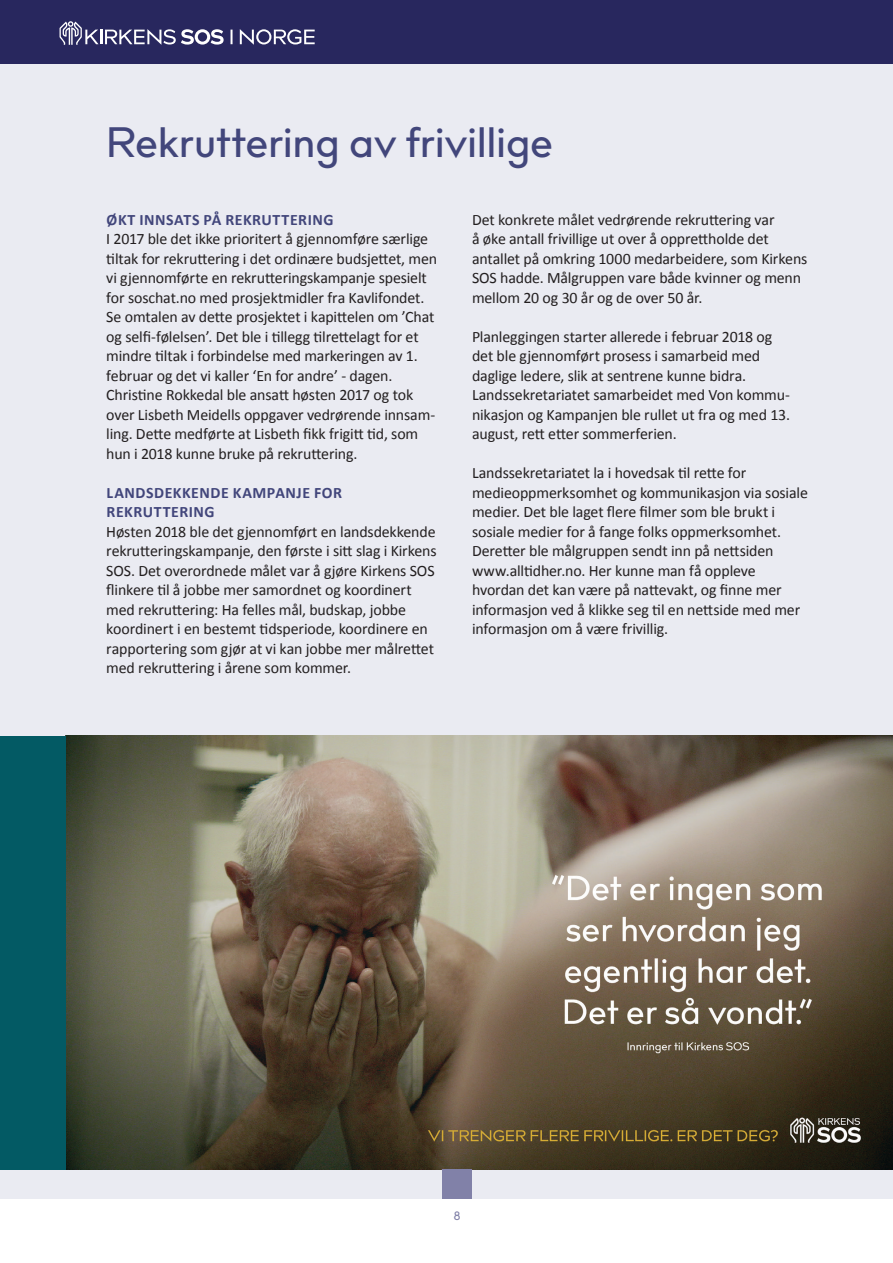
<style>
.page{position:relative;width:893px;height:1263px;background:#fff}
.page>*{position:absolute;margin:0;border:0;box-sizing:border-box;transform-origin:0 0}
.t1{font:500 42px "billcorporatemedium";letter-spacing:-.005em;color:#42467b}
.t2{font:15.9px/19.5px "Calibri";letter-spacing:-.01em;color:#231f20}
.t3{font:700 15.9px/19.5px "Calibri";letter-spacing:.035em;color:#42467b}
.t4{font:500 12px "billcorporatemedium";color:#8181a8}
</style>
<div class="page">
<div style="left:0;top:64px;width:893px;height:1135px;background:#eaebf2"></div>
<img style="left:66px;top:736px;width:827px;height:433px">
<div style="left:0;top:736px;width:66px;height:433px;background:#035a64"></div>
<div style="left:0;top:0;width:893px;height:64px;background:#28275e"></div>
<svg style="left:60px;top:21px;width:164px;height:24px"></svg>
<svg style="left:231px;top:29px;width:84px;height:16px"></svg>
<div style="left:442px;top:1169px;width:30px;height:30px;background:#8181a8"></div>
<h1 class="t1" style="left:106px;top:113px;width:448px">Rekruttering av frivillige</h1>
<p class="t3" style="left:107px;top:209px;width:228px">ØKT INNSATS PÅ REKRUTTERING</p>
<p class="t2" style="left:106px;top:228px;width:332px">I 2017 ble det ikke prioritert å gjennomføre særlige tiltak for rekruttering i det ordinære budsjettet, men vi gjennomførte en rekrutteringskampanje spesielt for soschat.no med prosjektmidler fra Kavlifondet.<br>Se omtalen av dette prosjektet i kapittelen om ’Chat og selfi-følelsen’. Det ble i tillegg tilrettelagt for et mindre tiltak i forbindelse med markeringen av 1. februar og det vi kaller ‘En for andre’ - dagen.<br>Christine Rokkedal ble ansatt høsten 2017 og tok over Lisbeth Meidells oppgaver vedrørende innsam&shy;ling. Dette medførte at Lisbeth fikk frigitt tid, som hun i 2018 kunne bruke på rekruttering.</p>
<p class="t3" style="left:107px;top:482px;width:237px">LANDSDEKKENDE KAMPANJE FOR<br>REKRUTTERING</p>
<p class="t2" style="left:106px;top:521px;width:332px">Høsten 2018 ble det gjennomført en landsdekkende rekrutteringskampanje, den første i sitt slag i Kirkens SOS. Det overordnede målet var å gjøre Kirkens SOS flinkere til å jobbe mer samordnet og koordinert med rekruttering: Ha felles mål, budskap, jobbe koordinert i en bestemt tidsperiode, koordinere en rapportering som gjør at vi kan jobbe mer målrettet med rekruttering i årene som kommer.</p>
<p class="t2" style="left:472px;top:209px;width:337px">Det konkrete målet vedrørende rekruttering var<br>å øke antall frivillige ut over å opprettholde det antallet på omkring 1000 medarbeidere, som Kirkens SOS hadde. Målgruppen vare både kvinner og menn mellom 20 og 30 år og de over 50 år.</p>
<p class="t2" style="left:472px;top:326px;width:320px">Planleggingen starter allerede i februar 2018 og det ble gjennomført prosess i samarbeid med daglige ledere, slik at sentrene kunne bidra.<br>Landssekretariatet samarbeidet med Von kommu&shy;nikasjon og Kampanjen ble rullet ut fra og med 13. august, rett etter sommerferien.</p>
<p class="t2" style="left:472px;top:462px;width:337px">Landssekretariatet la i hovedsak til rette for medieoppmerksomhet og kommunikasjon via sosiale medier. Det ble laget flere filmer som ble brukt i sosiale medier for å fange folks oppmerksomhet.<br>Deretter ble målgruppen sendt inn på nettsiden www.alltidher.no. Her kunne man få oppleve hvordan det kan være på nattevakt, og finne mer informasjon ved å klikke seg til en nettside med mer informasjon om å være frivillig.</p>
<p class="t4" style="left:454px;top:1208px;width:8px">8</p>
</div>
